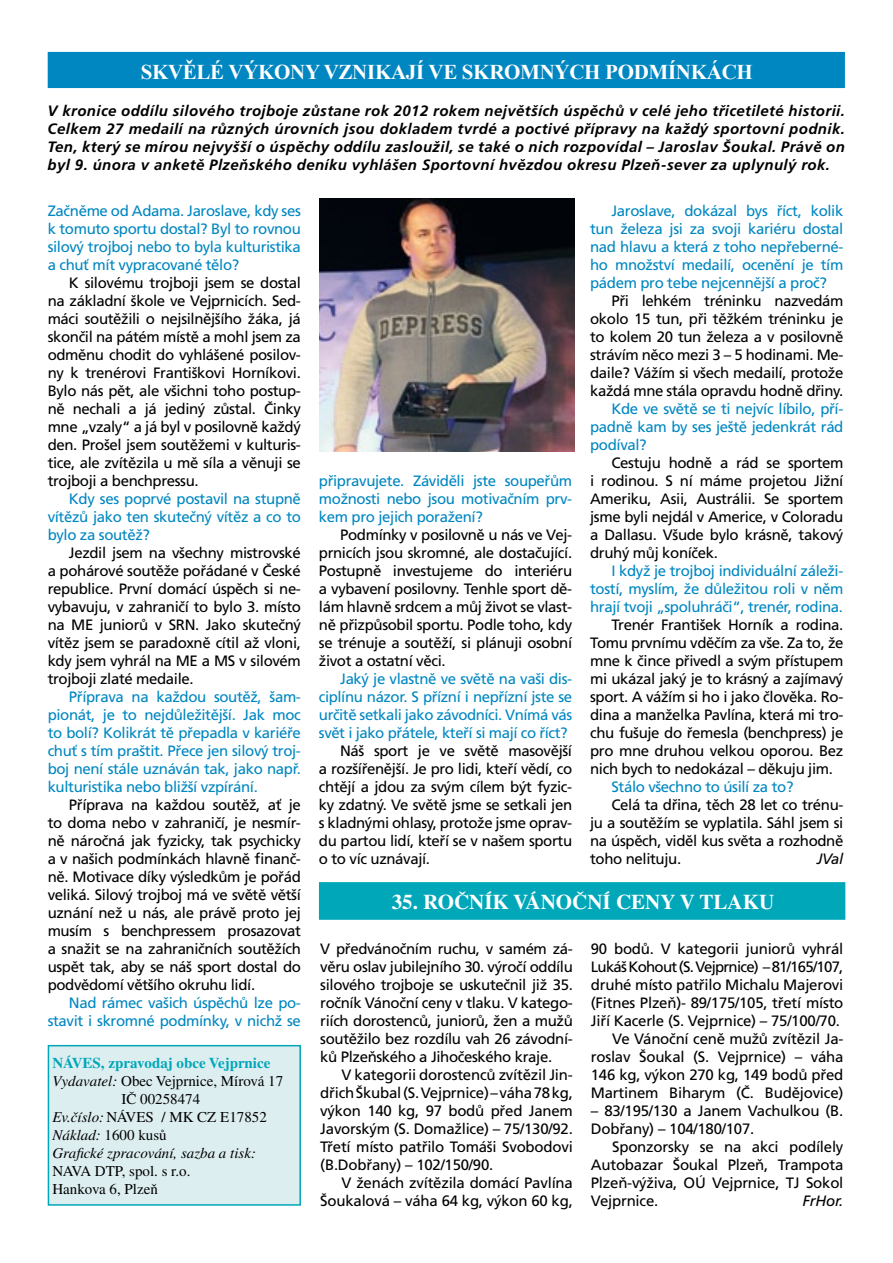
<style>
.page{position:relative;width:893px;height:1263px;background:#fff}
.page>*{position:absolute;margin:0;border:0;box-sizing:border-box;transform-origin:0 0}
.t1{font:700 21px "Times New Roman";letter-spacing:-.015em;color:#fff}
.t2{font:700 21px "Times CE";color:#fff}
.t3{font:15px/18px "Frutiger CE";letter-spacing:-.025em;color:#000;text-align:justify}
.t4{font:15px/18px "Frutiger CE";letter-spacing:-.025em;color:#0087c1;text-align:justify}
.t5{font:italic 700 15px/18px "Frutiger CE";letter-spacing:.025em;color:#000;text-align:justify}
.t6{font:15px/18px "Times CE";color:#000}
.t7{font:italic 15px "Times CE";color:#000}
.t8{font:700 15px "Times CE";color:#00a7b8}
.t9{font:italic 15px "Frutiger CE";letter-spacing:-.015em;color:#000}
.s1{font-style:italic}
</style>
<div class="page">
<div style="left:48px;top:52px;width:797px;height:36px;background:#0087c1"></div>
<div style="left:319px;top:882px;width:526px;height:38px;background:#00a7b8;border:2px solid #00a7b8"></div>
<img style="left:319px;top:198px;width:255px;height:254px">
<div style="left:48px;top:1045px;width:253px;height:161px;background:#ddeef1;border:2px solid #00a7b8"></div>
<h1 class="t1" style="left:141px;top:58px;width:614px">SKVĚLÉ VÝKONY VZNIKAJÍ VE SKROMNÝCH PODMÍNKÁCH</h1>
<p class="t5" style="left:48px;top:102px;width:799px">V kronice oddílu silového trojboje zůstane rok 2012 rokem největších úspěchů v celé jeho třicetileté historii.<br>Celkem 27 medailí na různých úrovních jsou dokladem tvrdé a poctivé přípravy na každý sportovní podnik.<br>Ten, který se mírou nejvyšší o úspěchy oddílu zasloužil, se také o nich rozpovídal – Jaroslav Šoukal. Právě on byl 9. února v anketě Plzeňského deníku vyhlášen Sportovní hvězdou okresu Plzeň-sever za uplynulý rok.</p>
<p class="t4" style="left:48px;top:202px;width:255px">Začněme od Adama. Jaroslave, kdy ses k tomuto sportu dostal? Byl to rovnou silový trojboj nebo to byla kulturistika a chuť mít vypracované tělo?</p>
<p class="t3" style="left:48px;top:274px;width:255px;text-indent:21px">K silovému trojboji jsem se dostal na základní škole ve Vejprnicích. Sed&shy;máci soutěžili o nejsilnějšího žáka, já skončil na pátém místě a mohl jsem za odměnu chodit do vyhlášené posilov&shy;ny k trenérovi Františkovi Horníkovi.<br>Bylo nás pět, ale všichni toho postup&shy;ně nechali a já jediný zůstal. Činky mne „vzaly“ a já byl v posilovně každý den. Prošel jsem soutěžemi v kulturis&shy;tice, ale zvítězila u mě síla a věnuji se trojboji a benchpressu.</p>
<p class="t4" style="left:48px;top:490px;width:255px;text-indent:21px">Kdy ses poprvé postavil na stupně vítězů jako ten skutečný vítěz a co to bylo za soutěž?</p>
<p class="t3" style="left:48px;top:544px;width:255px;text-indent:21px">Jezdil jsem na všechny mistrovské a pohárové soutěže pořádané v České republice. První domácí úspěch si ne&shy;vybavuju, v zahraničí to bylo 3. místo na ME juniorů v SRN. Jako skutečný vítěz jsem se paradoxně cítil až vloni, kdy jsem vyhrál na ME a MS v silovém trojboji zlaté medaile.</p>
<p class="t4" style="left:48px;top:688px;width:255px;text-indent:21px">Příprava na každou soutěž, šam&shy;pionát, je to nejdůležitější. Jak moc to bolí? Kolikrát tě přepadla v kariéře chuť s tím praštit. Přece jen silový troj&shy;boj není stále uznáván tak, jako např. kulturistika nebo bližší vzpírání.</p>
<p class="t3" style="left:48px;top:796px;width:255px;text-indent:21px">Příprava na každou soutěž, ať je to doma nebo v zahraničí, je nesmír&shy;ně náročná jak fyzicky, tak psychicky a v našich podmínkách hlavně finanč&shy;ně. Motivace díky výsledkům je pořád veliká. Silový trojboj má ve světě větší uznání než u nás, ale právě proto jej musím s benchpressem prosazovat a snažit se na zahraničních soutěžích uspět tak, aby se náš sport dostal do podvědomí většího okruhu lidí.</p>
<p class="t4" style="left:48px;top:994px;width:255px;text-align:right">Nad rámec vašich úspěchů lze po&shy;stavit i skromné podmínky, v nichž se</p>
<p class="t8" style="left:52px;top:1054px;width:11px">NÁVE</p>
<p class="t8" style="left:93px;top:1054px;width:179px">S, zpravodaj obce Vejprnice</p>
<p class="t6" style="left:52px;top:1071px;width:232px"><span class="s1">Vydavatel:</span> Obec Vejprnice, Mírová 17</p>
<p class="t6" style="left:121px;top:1089px;width:80px">IČ 00258474</p>
<p class="t6" style="left:52px;top:1107px;width:216px"><span class="s1">Ev.číslo:</span> NÁVES / MK CZ E17852</p>
<p class="t6" style="left:52px;top:1125px;width:116px"><span class="s1">Náklad:</span> 1600 kusů</p>
<p class="t7" style="left:52px;top:1144px;width:205px">Grafické zpracování, sazba a tisk:</p>
<p class="t6" style="left:52px;top:1161px;width:139px">NAVA DTP, spol. s r.o.<br>Hankova 6, Plzeň</p>
<p class="t4" style="left:319px;top:472px;width:255px">připravujete. Záviděli jste soupeřům možnosti nebo jsou motivačním prv&shy;kem pro jejich poražení?</p>
<p class="t3" style="left:319px;top:526px;width:255px;text-indent:21px">Podmínky v posilovně u nás ve Vej&shy;prnicích jsou skromné, ale dostačující.<br>Postupně investujeme do interiéru a vybavení posilovny. Tenhle sport dě&shy;lám hlavně srdcem a můj život se vlast&shy;ně přizpůsobil sportu. Podle toho, kdy se trénuje a soutěží, si plánuji osobní život a ostatní věci.</p>
<p class="t4" style="left:319px;top:670px;width:255px;text-indent:21px">Jaký je vlastně ve světě na vaši dis&shy;ciplínu názor. S přízní i nepřízní jste se určitě setkali jako závodníci. Vnímá vás svět i jako přátele, kteří si mají co říct?</p>
<p class="t3" style="left:319px;top:742px;width:255px;text-indent:21px">Náš sport je ve světě masovější a rozšířenější. Je pro lidi, kteří vědí, co chtějí a jdou za svým cílem být fyzic&shy;ky zdatný. Ve světě jsme se setkali jen s kladnými ohlasy, protože jsme oprav&shy;du partou lidí, kteří se v našem sportu o to víc uznávají.</p>
<p class="t4" style="left:590px;top:202px;width:255px;text-indent:21px">Jaroslave, dokázal bys říct, kolik tun železa jsi za svoji kariéru dostal nad hlavu a která z toho nepřeberné&shy;ho množství medailí, ocenění je tím pádem pro tebe nejcennější a proč?</p>
<p class="t3" style="left:590px;top:292px;width:255px;text-indent:21px">Při lehkém tréninku nazvedám okolo 15 tun, při těžkém tréninku je to kolem 20 tun železa a v posilovně strávím něco mezi 3 – 5 hodinami. Me&shy;daile? Vážím si všech medailí, protože každá mne stála opravdu hodně dřiny.</p>
<p class="t4" style="left:590px;top:400px;width:255px;text-indent:21px">Kde ve světě se ti nejvíc líbilo, pří&shy;padně kam by ses ještě jedenkrát rád podíval?</p>
<p class="t3" style="left:590px;top:454px;width:255px;text-indent:21px">Cestuju hodně a rád se sportem i rodinou. S ní máme projetou Jižní Ameriku, Asii, Austrálii. Se sportem jsme byli nejdál v Americe, v Coloradu a Dallasu. Všude bylo krásně, takový druhý můj koníček.</p>
<p class="t4" style="left:590px;top:562px;width:255px;text-indent:21px">I když je trojboj individuální záleži&shy;tostí, myslím, že důležitou roli v něm hrají tvoji „spoluhráči“, trenér, rodina.</p>
<p class="t3" style="left:590px;top:616px;width:255px;text-indent:21px">Trenér František Horník a rodina.<br>Tomu prvnímu vděčím za vše. Za to, že mne k čince přivedl a svým přístupem mi ukázal jaký je to krásný a zajímavý sport. A vážím si ho i jako člověka. Ro&shy;dina a manželka Pavlína, která mi tro&shy;chu fušuje do řemesla (benchpress) je pro mne druhou velkou oporou. Bez nich bych to nedokázal – děkuju jim.</p>
<p class="t4" style="left:611px;top:778px;width:184px">Stálo všechno to úsilí za to?</p>
<p class="t3" style="left:590px;top:796px;width:255px;text-indent:21px">Celá ta dřina, těch 28 let co trénu&shy;ju a soutěžím se vyplatila. Sáhl jsem si na úspěch, viděl kus světa a rozhodně toho nelituju.</p>
<p class="t9" style="left:817px;top:850px;width:28px">JVal</p>
<h1 class="t2" style="left:392px;top:889px;width:384px">35. ročník Vánoční ceny v tlaku</h1>
<p class="t3" style="left:320px;top:940px;width:254px">V předvánočním ruchu, v samém zá&shy;věru oslav jubilejního 30. výročí oddílu silového trojboje se uskutečnil již 35. ročník Vánoční ceny v tlaku. V katego&shy;riích dorostenců, juniorů, žen a mužů soutěžilo bez rozdílu vah 26 závodní&shy;ků Plzeňského a Jihočeského kraje.</p>
<p class="t3" style="left:320px;top:1066px;width:254px;text-indent:21px">V kategorii dorostenců zvítězil Jin&shy;dřich Škubal (S. Vejprnice) – váha 78 kg, výkon 140 kg, 97 bodů před Janem Javorským (S. Domažlice) – 75/130/92.<br>Třetí místo patřilo Tomáši Svobodovi (B.Dobřany) – 102/150/90.</p>
<p class="t3" style="left:320px;top:1174px;width:254px;text-align:right">V ženách zvítězila domácí Pavlína<br>Šoukalová – váha 64 kg, výkon 60 kg,</p>
<p class="t3" style="left:591px;top:940px;width:254px;text-align:right">90 bodů. V kategorii juniorů vyhrál Lukáš Kohout (S. Vejprnice) – 81/165/107, druhé místo patřilo Michalu Majerovi (Fitnes Plzeň)- 89/175/105, třetí místo Jiří Kacerle (S. Vejprnice) – 75/100/70.<br>Ve Vánoční ceně mužů zvítězil Ja&shy;roslav Šoukal (S. Vejprnice) – váha 146 kg, výkon 270 kg, 149 bodů před Martinem Biharym (Č. Budějovice)</p>
<p class="t3" style="left:591px;top:1102px;width:254px">– 83/195/130 a Janem Vachulkou (B.<br>Dobřany) – 104/180/107.</p>
<p class="t3" style="left:591px;top:1138px;width:254px;text-indent:21px">Sponzorsky se na akci podílely Autobazar Šoukal Plzeň, Trampota Plzeň-výživa, OÚ Vejprnice, TJ Sokol Vejprnice.</p>
<p class="t9" style="left:803px;top:1192px;width:42px">FrHor.</p>
</div>
